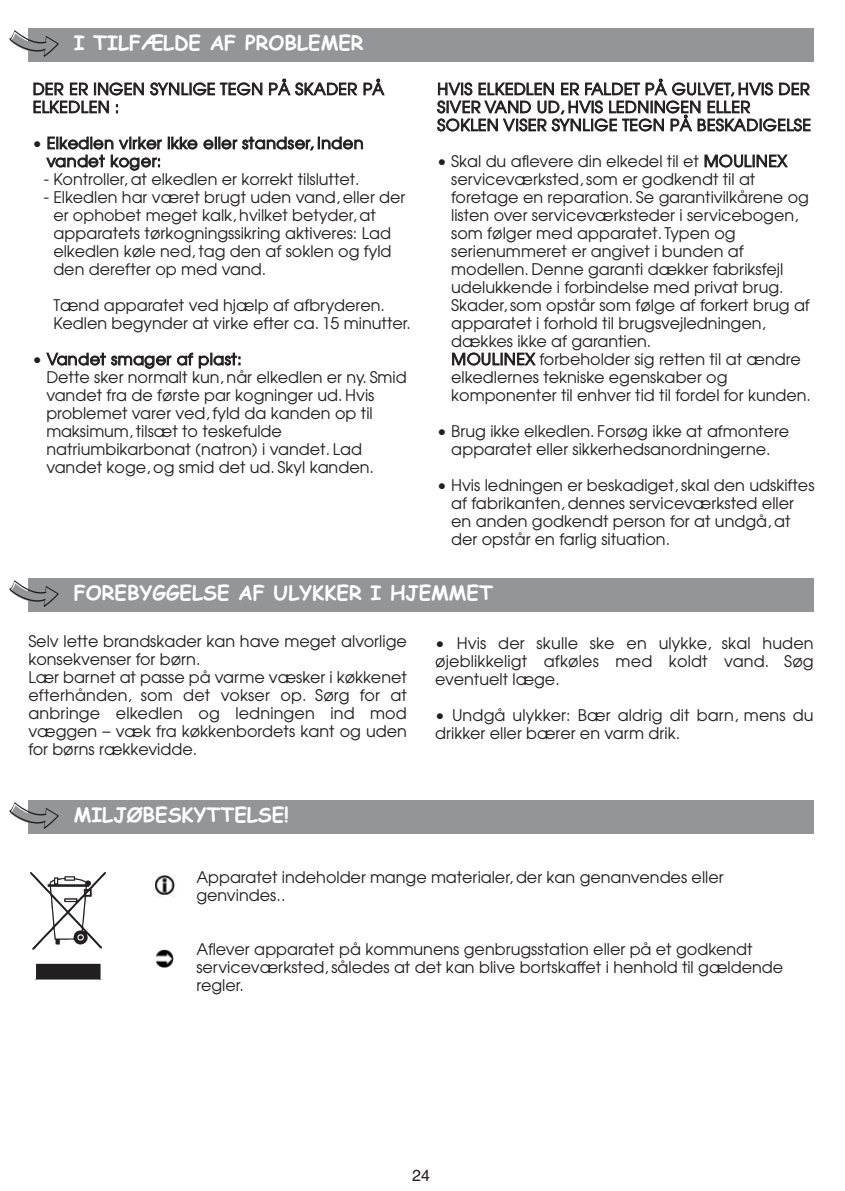
<style>
.page{position:relative;width:845px;height:1191px;background:#fff}
.page>*{position:absolute;margin:0;border:0;box-sizing:border-box;transform-origin:0 0}
.t1{font:700 20px "Comic Sans MS";color:#fff}
.t2{font:16px/18px "Avant Garde";color:#231f20}
.t3{font:16px/18px "Avant Garde";letter-spacing:.025em;color:#231f20}
.t4{font:16px/18px "Avant Garde";letter-spacing:.03em;color:#231f20}
.t5{font:16px "Helvetica";color:#231f20}
</style>
<div class="page">
<div style="left:28px;top:28px;width:786px;height:34px;background:#939598"></div>
<svg style="left:10px;top:30px;width:48px;height:27px"></svg>
<div style="left:28px;top:578px;width:786px;height:34px;background:#939598"></div>
<svg style="left:10px;top:580px;width:48px;height:27px"></svg>
<div style="left:28px;top:800px;width:786px;height:33px;background:#939598"></div>
<svg style="left:10px;top:802px;width:48px;height:27px"></svg>
<svg style="left:30px;top:872px;width:76px;height:107px"></svg>
<img style="left:153px;top:873px;width:23px;height:23px">
<img style="left:156px;top:949px;width:18px;height:18px">
<p class="t1" style="left:74px;top:32px;width:291px">I TILFÆLDE AF PROBLEMER</p>
<p class="t3" style="left:33px;top:80px;width:353px">DER ER INGEN SYNLIGE TEGN PÅ SKADER PÅ<br>ELKEDLEN :</p>
<p class="t4" style="left:47px;top:134px;width:318px;text-indent:-14px">• Elkedlen virker ikke eller standser, inden vandet koger:</p>
<p class="t2" style="left:44px;top:171px;width:317px">- Kontroller, at elkedlen er korrekt tilsluttet.</p>
<p class="t2" style="left:53px;top:189px;width:353px;text-indent:-10px">- Elkedlen har været brugt uden vand, eller der er ophobet meget kalk, hvilket betyder, at apparatets tørkogningssikring aktiveres: Lad elkedlen køle ned, tag den af soklen og fyld den derefter op med vand.</p>
<p class="t2" style="left:53px;top:297px;width:359px">Tænd apparatet ved hjælp af afbryderen.<br>Kedlen begynder at virke efter ca. 15 minutter.</p>
<p class="t2" style="left:46px;top:350px;width:362px;text-indent:-14px">• Vandet smager af plast:<br>Dette sker normalt kun, når elkedlen er ny. Smid vandet fra de første par kogninger ud. Hvis problemet varer ved, fyld da kanden op til maksimum, tilsæt to teskefulde natriumbikarbonat (natron) i vandet. Lad vandet koge, og smid det ud. Skyl kanden.</p>
<p class="t3" style="left:437px;top:80px;width:375px">HVIS ELKEDLEN ER FALDET PÅ GULVET, HVIS DER<br>SIVER VAND UD, HVIS LEDNINGEN ELLER<br>SOKLEN VISER SYNLIGE TEGN PÅ BESKADIGELSE</p>
<p class="t2" style="left:451px;top:152px;width:361px;text-indent:-14px">• Skal du aflevere din elkedel til et MOULINEX serviceværksted, som er godkendt til at foretage en reparation. Se garantivilkårene og listen over serviceværksteder i servicebogen, som følger med apparatet. Typen og serienummeret er angivet i bunden af modellen. Denne garanti dækker fabriksfejl udelukkende i forbindelse med privat brug.<br>Skader, som opstår som følge af forkert brug af apparatet i forhold til brugsvejledningen, dækkes ikke af garantien.<br>MOULINEX forbeholder sig retten til at ændre elkedlernes tekniske egenskaber og komponenter til enhver tid til fordel for kunden.</p>
<p class="t2" style="left:437px;top:422px;width:353px;text-align:center">• Brug ikke elkedlen. Forsøg ikke at afmontere apparatet eller sikkerhedsanordningerne.</p>
<p class="t2" style="left:451px;top:476px;width:365px;text-indent:-14px">• Hvis ledningen er beskadiget, skal den udskiftes af fabrikanten, dennes serviceværksted eller en anden godkendt person for at undgå, at der opstår en farlig situation.</p>
<p class="t1" style="left:74px;top:582px;width:421px">FOREBYGGELSE AF ULYKKER I HJEMMET</p>
<p class="t2" style="left:28px;top:632px;width:380px">Selv lette brandskader kan have meget alvorlige konsekvenser for børn.<br>Lær barnet at passe på varme væsker i køkkenet efterhånden, som det vokser op. Sørg for at anbringe elkedlen og ledningen ind mod væggen – væk fra køkkenbordets kant og uden for børns rækkevidde.</p>
<p class="t1" style="left:74px;top:803px;width:217px">MILJØBESKYTTELSE!</p>
<p class="t2" style="left:435px;top:634px;width:380px;text-align:justify">• Hvis der skulle ske en ulykke, skal huden øjeblikkeligt afkøles med koldt vand. Søg eventuelt læge.</p>
<p class="t2" style="left:435px;top:706px;width:380px">• Undgå ulykker: Bær aldrig dit barn, mens du drikker eller bærer en varm drik.</p>
<p class="t2" style="left:196px;top:868px;width:529px">Apparatet indeholder mange materialer, der kan genanvendes eller genvindes..</p>
<p class="t2" style="left:196px;top:940px;width:588px">Aflever apparatet på kommunens genbrugsstation eller på et godkendt serviceværksted, således at det kan blive bortskaffet i henhold til gældende regler.</p>
<p class="t5" style="left:412px;top:1166px;width:19px">24</p>
</div>
